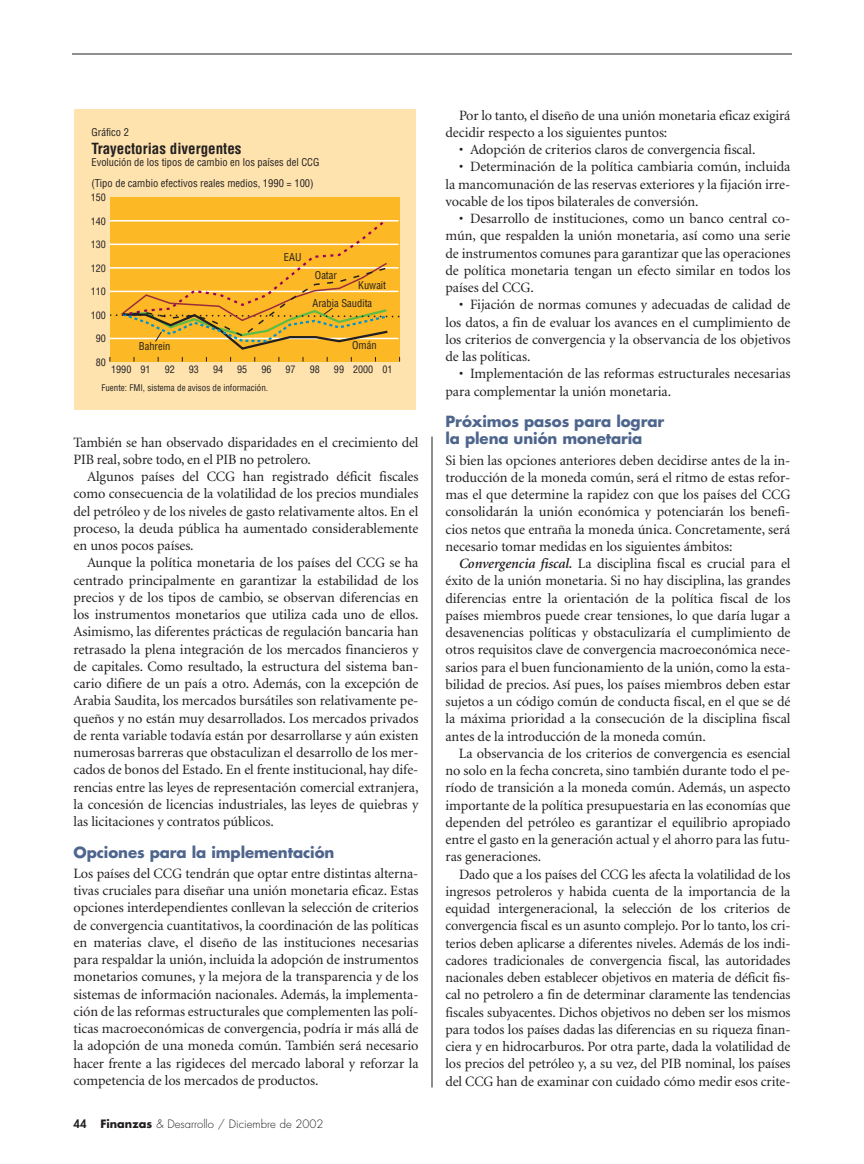
<style>
.page{position:relative;width:864px;height:1164px;background:#fff}
.page>*{position:absolute;margin:0;border:0;box-sizing:border-box;transform-origin:0 0}
.t1{font:700 15px/17.2px "Futura";letter-spacing:-.005em;color:#4e658d}
.t2{font:700 condensed 15px "Helvetica";color:#231f20}
.t3{font:14.25px/17.2px "Minion";letter-spacing:-.005em;color:#231f20;text-align:justify}
.t4{font:300 11.25px "Futura";color:#231f20}
.t5{font:condensed 10.5px/21px "Helvetica";color:#231f20}
.t6{font:condensed 10.05px "Helvetica";color:#231f20}
.t7{font:condensed 9px "Helvetica";color:#231f20}
.s1{font-weight:800}
.s2{font-weight:700}
.s3{font-weight:600;font-style:italic}
</style>
<div class="page">
<hr style="left:432px;top:436px;width:1px;height:652px;background:#231f20">
<hr style="left:72px;top:54px;width:720px;height:1px;background:#231f20">
<div style="left:74px;top:109px;width:342px;height:300px;background:#fee3af"></div>
<div style="left:110px;top:197px;width:290px;height:164px;background:#fcb825"></div>
<svg style="left:109px;top:220px;width:291px;height:130px"></svg>
<p class="t5" style="left:91px;top:122px;width:39px">Gráfico 2</p>
<p class="t2" style="left:91px;top:142px;width:152px">Trayectorias divergentes</p>
<p class="t5" style="left:91px;top:153px;width:230px">Evolución de los tipos de cambio en los países del CCG (Tipo de cambio efectivos reales medios, 1990 = 100)</p>
<p class="t6" style="left:91px;top:194px;width:17px">150</p>
<p class="t6" style="left:91px;top:217px;width:17px">140</p>
<p class="t6" style="left:91px;top:241px;width:17px">130</p>
<p class="t6" style="left:91px;top:264px;width:17px">120</p>
<p class="t6" style="left:91px;top:288px;width:17px">110</p>
<p class="t6" style="left:91px;top:311px;width:17px">100</p>
<p class="t6" style="left:96px;top:335px;width:12px">90</p>
<p class="t6" style="left:96px;top:358px;width:12px">80</p>
<p class="t5" style="left:284px;top:248px;width:19px">EAU</p>
<p class="t5" style="left:315px;top:266px;width:24px">Oatar</p>
<p class="t5" style="left:313px;top:278px;width:75px;line-height:17.1px;text-indent:46px">Kuwait<br>Arabia Saudita</p>
<p class="t5" style="left:139px;top:336px;width:33px">Bahrein</p>
<p class="t5" style="left:352px;top:336px;width:26px">Omán</p>
<p class="t6" style="left:111px;top:365px;width:41px">1990 91</p>
<p class="t6" style="left:165px;top:365px;width:12px">92</p>
<p class="t6" style="left:189px;top:365px;width:12px">93</p>
<p class="t6" style="left:213px;top:365px;width:12px">94</p>
<p class="t6" style="left:237px;top:365px;width:12px">95</p>
<p class="t6" style="left:261px;top:365px;width:12px">96</p>
<p class="t6" style="left:286px;top:365px;width:12px">97</p>
<p class="t6" style="left:310px;top:365px;width:12px">98</p>
<p class="t6" style="left:334px;top:365px;width:60px">99 2000 01</p>
<p class="t7" style="left:101px;top:384px;width:168px">Fuente: FMI, sistema de avisos de información.</p>
<p class="t3" style="left:74px;top:435px;width:347px">También se han observado disparidades en el crecimiento del<br>PIB real, sobre todo, en el PIB no petrolero.</p>
<p class="t3" style="left:73px;top:469px;width:347px;text-indent:14px">Algunos países del CCG han registrado déficit fiscales como consecuencia de la volatilidad de los precios mundiales del petróleo y de los niveles de gasto relativamente altos. En el proceso, la deuda pública ha aumentado considerablemente en unos pocos países.</p>
<p class="t3" style="left:73px;top:555px;width:347px;text-indent:14px">Aunque la política monetaria de los países del CCG se ha centrado principalmente en garantizar la estabilidad de los precios y de los tipos de cambio, se observan diferencias en los instrumentos monetarios que utiliza cada uno de ellos.<br>Asimismo, las diferentes prácticas de regulación bancaria han retrasado la plena integración de los mercados financieros y de capitales. Como resultado, la estructura del sistema ban&shy;cario difiere de un país a otro. Además, con la excepción de Arabia Saudita, los mercados bursátiles son relativamente pe&shy;queños y no están muy desarrollados. Los mercados privados de renta variable todavía están por desarrollarse y aún existen numerosas barreras que obstaculizan el desarrollo de los mer&shy;cados de bonos del Estado. En el frente institucional, hay dife&shy;rencias entre las leyes de representación comercial extranjera, la concesión de licencias industriales, las leyes de quiebras y las licitaciones y contratos públicos.</p>
<p class="t1" style="left:74px;top:845px;width:262px">Opciones para la implementación</p>
<p class="t3" style="left:74px;top:866px;width:347px">Los países del CCG tendrán que optar entre distintas alterna&shy;tivas cruciales para diseñar una unión monetaria eficaz. Estas opciones interdependientes conllevan la selección de criterios de convergencia cuantitativos, la coordinación de las políticas en materias clave, el diseño de las instituciones necesarias para respaldar la unión, incluida la adopción de instrumentos monetarios comunes, y la mejora de la transparencia y de los sistemas de información nacionales. Además, la implementa&shy;ción de las reformas estructurales que complementen las polí&shy;ticas macroeconómicas de convergencia, podría ir más allá de la adopción de una moneda común. También será necesario hacer frente a las rigideces del mercado laboral y reforzar la competencia de los mercados de productos.</p>
<p class="t4" style="left:74px;top:1119px;width:251px"><span class="s1">44</span> <span class="s2">Finanzas</span> &amp; Desarrollo / Diciembre de 2002</p>
<p class="t3" style="left:446px;top:108px;width:346px;text-indent:14px">Por lo tanto, el diseño de una unión monetaria eficaz exigirá decidir respecto a los siguientes puntos:</p>
<p class="t3" style="left:459px;top:142px;width:298px">• Adopción de criterios claros de convergencia fiscal.</p>
<p class="t3" style="left:446px;top:159px;width:347px;text-indent:13px">• Determinación de la política cambiaria común, incluida la mancomunación de las reservas exteriores y la fijación irre&shy;vocable de los tipos bilaterales de conversión.</p>
<p class="t3" style="left:446px;top:211px;width:347px;text-indent:13px">• Desarrollo de instituciones, como un banco central co&shy;mún, que respalden la unión monetaria, así como una serie de instrumentos comunes para garantizar que las operaciones de política monetaria tengan un efecto similar en todos los países del CCG.</p>
<p class="t3" style="left:446px;top:297px;width:347px;text-indent:14px">• Fijación de normas comunes y adecuadas de calidad de los datos, a fin de evaluar los avances en el cumplimiento de los criterios de convergencia y la observancia de los objetivos de las políticas.</p>
<p class="t3" style="left:446px;top:366px;width:347px;text-indent:14px">• Implementación de las reformas estructurales necesarias para complementar la unión monetaria.</p>
<p class="t1" style="left:446px;top:414px;width:220px">Próximos pasos para lograr la plena unión monetaria</p>
<p class="t3" style="left:445px;top:453px;width:347px">Si bien las opciones anteriores deben decidirse antes de la in&shy;troducción de la moneda común, será el ritmo de estas refor&shy;mas el que determine la rapidez con que los países del CCG consolidarán la unión económica y potenciarán los benefi&shy;cios netos que entraña la moneda única. Concretamente, será necesario tomar medidas en los siguientes ámbitos:</p>
<p class="t3" style="left:445px;top:556px;width:347px;text-indent:14px"><span class="s3">Convergencia fiscal.</span> La disciplina fiscal es crucial para el éxito de la unión monetaria. Si no hay disciplina, las grandes diferencias entre la orientación de la política fiscal de los países miembros puede crear tensiones, lo que daría lugar a desavenencias políticas y obstaculizaría el cumplimiento de otros requisitos clave de convergencia macroeconómica nece&shy;sarios para el buen funcionamiento de la unión, como la esta&shy;bilidad de precios. Así pues, los países miembros deben estar sujetos a un código común de conducta fiscal, en el que se dé la máxima prioridad a la consecución de la disciplina fiscal antes de la introducción de la moneda común.</p>
<p class="t3" style="left:445px;top:746px;width:347px;text-indent:14px">La observancia de los criterios de convergencia es esencial no solo en la fecha concreta, sino también durante todo el pe&shy;ríodo de transición a la moneda común. Además, un aspecto importante de la política presupuestaria en las economías que dependen del petróleo es garantizar el equilibrio apropiado entre el gasto en la generación actual y el ahorro para las futu&shy;ras generaciones.</p>
<p class="t3" style="left:446px;top:867px;width:347px;text-indent:13px">Dado que a los países del CCG les afecta la volatilidad de los ingresos petroleros y habida cuenta de la importancia de la equidad intergeneracional, la selección de los criterios de convergencia fiscal es un asunto complejo. Por lo tanto, los cri&shy;terios deben aplicarse a diferentes niveles. Además de los indi&shy;cadores tradicionales de convergencia fiscal, las autoridades nacionales deben establecer objetivos en materia de déficit fis&shy;cal no petrolero a fin de determinar claramente las tendencias fiscales subyacentes. Dichos objetivos no deben ser los mismos para todos los países dadas las diferencias en su riqueza finan&shy;ciera y en hidrocarburos. Por otra parte, dada la volatilidad de los precios del petróleo y, a su vez, del PIB nominal, los países del CCG han de examinar con cuidado cómo medir esos crite-</p>
</div>
